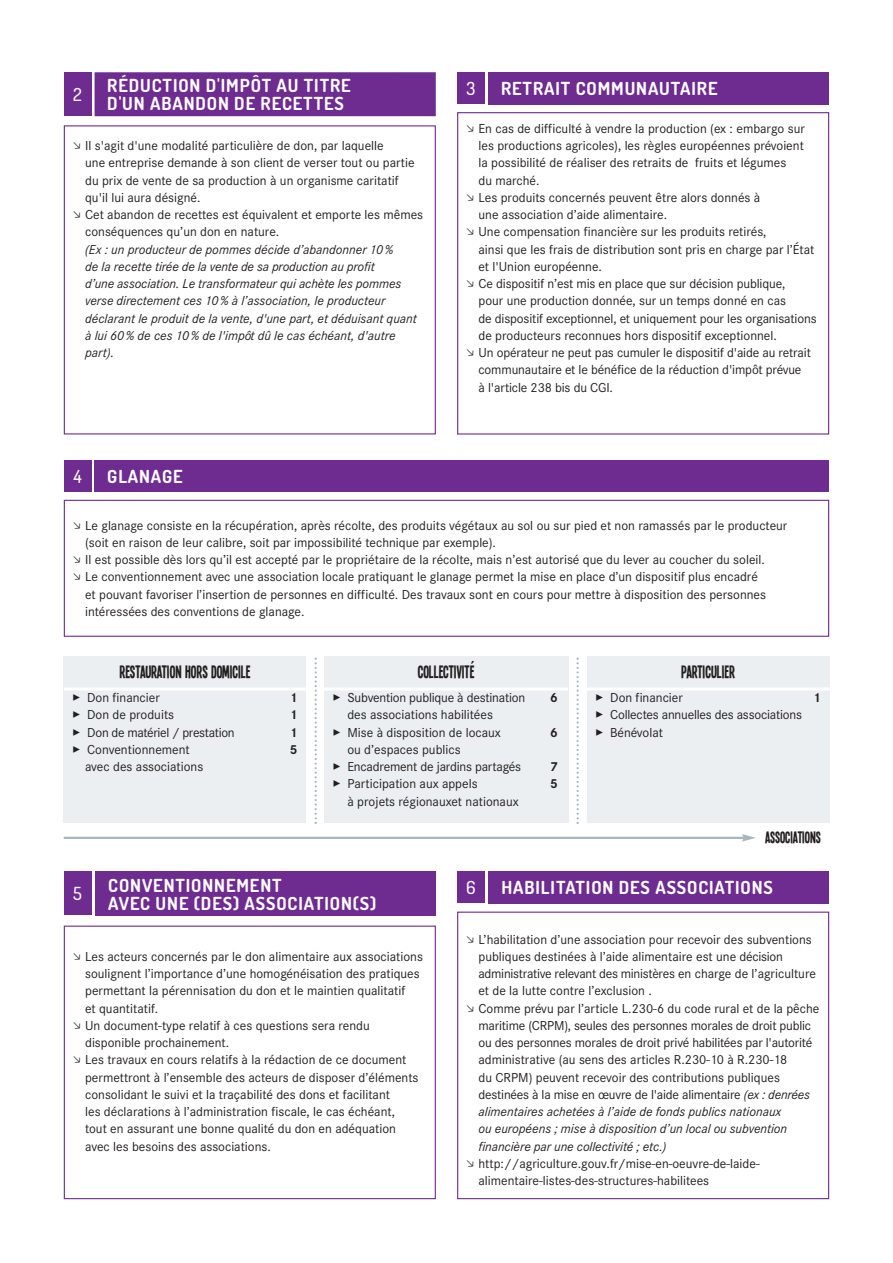
<style>
.page{position:relative;width:893px;height:1263px;background:#fff}
.page>*{position:absolute;margin:0;border:0;box-sizing:border-box;transform-origin:0 0}
.t1{font:19.5px "Single Sleeve";color:#231f20}
.t2{font:700 18px/18px "Dosis";letter-spacing:.05em;color:#fff}
.t3{font:18px "Single Sleeve";color:#231f20}
.t4{font:500 18px "Dosis";color:#fff}
.t5{font:13.5px/17.2px "Corporate S";color:#231f20}
.t6{font:italic 13.5px/17.2px "Corporate S";color:#231f20}
.t7{font:13.5px "Corporate S";letter-spacing:-.025em;color:#231f20}
.t8{font:700 13.5px "Corporate S";color:#231f20}
.s1{font-style:italic}
</style>
<div class="page">
<div style="left:95px;top:72px;width:341px;height:44px;background:#6e2c91"></div>
<div style="left:64px;top:72px;width:27px;height:44px;background:#6e2c91"></div>
<div style="left:64px;top:125px;width:372px;height:309px;border:1px solid #6e2c91"></div>
<div style="left:488px;top:72px;width:341px;height:32px;background:#6e2c91"></div>
<div style="left:457px;top:72px;width:28px;height:32px;background:#6e2c91"></div>
<div style="left:457px;top:112px;width:372px;height:323px;border:1px solid #6e2c91"></div>
<div style="left:95px;top:460px;width:734px;height:31px;background:#6e2c91"></div>
<div style="left:64px;top:460px;width:27px;height:31px;background:#6e2c91"></div>
<div style="left:64px;top:500px;width:765px;height:137px;border:1px solid #6e2c91"></div>
<div style="left:95px;top:871px;width:341px;height:44px;background:#6e2c91"></div>
<div style="left:64px;top:871px;width:27px;height:44px;background:#6e2c91"></div>
<div style="left:64px;top:925px;width:372px;height:274px;border:1px solid #6e2c91"></div>
<div style="left:489px;top:871px;width:340px;height:32px;background:#6e2c91"></div>
<div style="left:457px;top:871px;width:28px;height:32px;background:#6e2c91"></div>
<div style="left:457px;top:911px;width:372px;height:288px;border:1px solid #6e2c91"></div>
<div style="left:64px;top:656px;width:242px;height:33px;background:#ebeff1"></div>
<div style="left:324px;top:656px;width:244px;height:34px;background:#ebeff1"></div>
<div style="left:587px;top:656px;width:242px;height:34px;background:#ebeff1"></div>
<div style="left:64px;top:686px;width:242px;height:137px;background:#ebeff1"></div>
<div style="left:324px;top:686px;width:244px;height:137px;background:#ebeff1"></div>
<div style="left:587px;top:684px;width:242px;height:139px;background:#ebeff1"></div>
<hr style="left:64px;top:687px;width:242px;height:3px;background:#fff">
<hr style="left:324px;top:687px;width:244px;height:3px;background:#fff">
<hr style="left:587px;top:687px;width:249px;height:3px;background:#fff">
<svg style="left:315px;top:657px;width:2px;height:167px"></svg>
<svg style="left:576px;top:657px;width:3px;height:167px"></svg>
<hr style="left:64px;top:837px;width:681px;height:2px;background:#a8b6be">
<svg style="left:742px;top:834px;width:14px;height:7px"></svg>
<h2 class="t4" style="left:73px;top:83px;width:10px">2</h2>
<h2 class="t2" style="left:107px;top:76px;width:245px">RÉDUCTION D'IMPÔT AU TITRE<br>D'UN ABANDON DE RECETTES</h2>
<p class="t5" style="left:85px;top:137px;width:339px">Il s'agit d'une modalité particulière de don, par laquelle<br>une entreprise demande à son client de verser tout ou partie du prix de vente de sa production à un organisme caritatif qu'il lui aura désigné.<br>Cet abandon de recettes est équivalent et emporte les mêmes conséquences qu’un don en nature.</p>
<p class="t6" style="left:85px;top:240px;width:333px">(Ex : un producteur de pommes décide d’abandonner 10%<br>de la recette tirée de la vente de sa production au profit<br>d’une association. Le transformateur qui achète les pommes verse directement ces 10% à l’association, le producteur déclarant le produit de la vente, d'une part, et déduisant quant à lui 60% de ces 10% de l'impôt dû le cas échéant, d'autre part).</p>
<h2 class="t4" style="left:466px;top:77px;width:10px">3</h2>
<h2 class="t2" style="left:501px;top:79px;width:218px">RETRAIT COMMUNAUTAIRE</h2>
<p class="t5" style="left:478px;top:119px;width:340px">En cas de difficulté à vendre la production (ex : embargo sur les productions agricoles), les règles européennes prévoient<br>la possibilité de réaliser des retraits de fruits et légumes<br>du marché.<br>Les produits concernés peuvent être alors donnés à<br>une association d’aide alimentaire.<br>Une compensation financière sur les produits retirés,<br>ainsi que les frais de distribution sont pris en charge par l’État et l'Union européenne.<br>Ce dispositif n’est mis en place que sur décision publique,<br>pour une production donnée, sur un temps donné en cas<br>de dispositif exceptionnel, et uniquement pour les organisations de producteurs reconnues hors dispositif exceptionnel.<br>Un opérateur ne peut pas cumuler le dispositif d'aide au retrait communautaire et le bénéfice de la réduction d'impôt prévue<br>à l'article 238 bis du CGI.</p>
<h2 class="t4" style="left:73px;top:465px;width:10px">4</h2>
<h2 class="t2" style="left:107px;top:467px;width:77px">GLANAGE</h2>
<p class="t5" style="left:85px;top:516px;width:704px">Le glanage consiste en la récupération, après récolte, des produits végétaux au sol ou sur pied et non ramassés par le producteur (soit en raison de leur calibre, soit par impossibilité technique par exemple).<br>Il est possible dès lors qu’il est accepté par le propriétaire de la récolte, mais n’est autorisé que du lever au coucher du soleil.<br>Le conventionnement avec une association locale pratiquant le glanage permet la mise en place d’un dispositif plus encadré<br>et pouvant favoriser l’insertion de personnes en difficulté. Des travaux sont en cours pour mettre à disposition des personnes intéressées des conventions de glanage.</p>
<h1 class="t1" style="left:120px;top:660px;width:132px">RESTAURATION HORS DOMICILE</h1>
<h1 class="t1" style="left:418px;top:660px;width:58px">COLLECTIVITÉ</h1>
<h1 class="t1" style="left:681px;top:660px;width:55px">PARTICULIER</h1>
<p class="t5" style="left:72px;top:689px;width:89px">✓ Don financier</p>
<p class="t8" style="left:290px;top:689px;width:9px">1</p>
<p class="t5" style="left:72px;top:706px;width:103px">✓ Don de produits</p>
<p class="t8" style="left:290px;top:707px;width:9px">1</p>
<p class="t7" style="left:72px;top:724px;width:164px">✓ Don de matériel / prestation</p>
<p class="t8" style="left:290px;top:724px;width:9px">1</p>
<p class="t5" style="left:72px;top:740px;width:119px">✓ Conventionnement</p>
<p class="t8" style="left:290px;top:741px;width:9px">5</p>
<p class="t5" style="left:85px;top:758px;width:120px">avec des associations</p>
<p class="t5" style="left:333px;top:689px;width:194px">✓ Subvention publique à destination</p>
<p class="t8" style="left:550px;top:689px;width:9px">6</p>
<p class="t5" style="left:347px;top:706px;width:147px">des associations habilitées</p>
<p class="t5" style="left:333px;top:723px;width:170px">✓ Mise à disposition de locaux</p>
<p class="t8" style="left:550px;top:724px;width:9px">6</p>
<p class="t5" style="left:347px;top:740px;width:115px">ou d’espaces publics</p>
<p class="t5" style="left:333px;top:758px;width:190px">✓ Encadrement de jardins partagés</p>
<p class="t8" style="left:550px;top:758px;width:9px">7</p>
<p class="t5" style="left:333px;top:775px;width:147px">✓ Participation aux appels</p>
<p class="t8" style="left:550px;top:776px;width:9px">5</p>
<p class="t5" style="left:347px;top:792px;width:173px">à projets régionauxet nationaux</p>
<p class="t5" style="left:595px;top:689px;width:89px">✓ Don financier</p>
<p class="t8" style="left:813px;top:689px;width:9px">1</p>
<p class="t5" style="left:595px;top:706px;width:208px">✓ Collectes annuelles des associations</p>
<p class="t5" style="left:595px;top:723px;width:69px">✓ Bénévolat</p>
<h2 class="t4" style="left:73px;top:882px;width:10px">5</h2>
<h2 class="t2" style="left:108px;top:875px;width:270px">CONVENTIONNEMENT<br>AVEC UNE (DES) ASSOCIATION(S)</h2>
<p class="t5" style="left:85px;top:947px;width:339px">Les acteurs concernés par le don alimentaire aux associations soulignent l’importance d’une homogénéisation des pratiques permettant la pérennisation du don et le maintien qualitatif<br>et quantitatif.<br>Un document-type relatif à ces questions sera rendu disponible prochainement.<br>Les travaux en cours relatifs à la rédaction de ce document permettront à l’ensemble des acteurs de disposer d’éléments consolidant le suivi et la traçabilité des dons et facilitant<br>les déclarations à l’administration fiscale, le cas échéant,<br>tout en assurant une bonne qualité du don en adéquation avec les besoins des associations.</p>
<h2 class="t3" style="left:766px;top:827px;width:57px">ASSOCIATIONS</h2>
<h2 class="t4" style="left:466px;top:875px;width:11px">6</h2>
<h2 class="t2" style="left:501px;top:878px;width:273px">HABILITATION DES ASSOCIATIONS</h2>
<p class="t5" style="left:478px;top:930px;width:342px">L’habilitation d’une association pour recevoir des subventions publiques destinées à l’aide alimentaire est une décision administrative relevant des ministères en charge de l’agriculture et de la lutte contre l’exclusion .<br>Comme prévu par l’article L.230-6 du code rural et de la pêche maritime (CRPM), seules des personnes morales de droit public ou des personnes morales de droit privé habilitées par l'autorité administrative (au sens des articles R.230-10 à R.230-18<br>du CRPM) peuvent recevoir des contributions publiques destinées à la mise en œuvre de l'aide alimentaire <span class="s1">(ex : denrées alimentaires achetées à l’aide de fonds publics nationaux<br>ou européens ; mise à disposition d’un local ou subvention financière par une collectivité ; etc.)</span></p>
<p class="t5" style="left:478px;top:1154px;width:283px">http://agriculture.gouv.fr/mise-en-oeuvre-de-laide&shy;alimentaire-listes-des-structures-habilitees</p>
</div>
